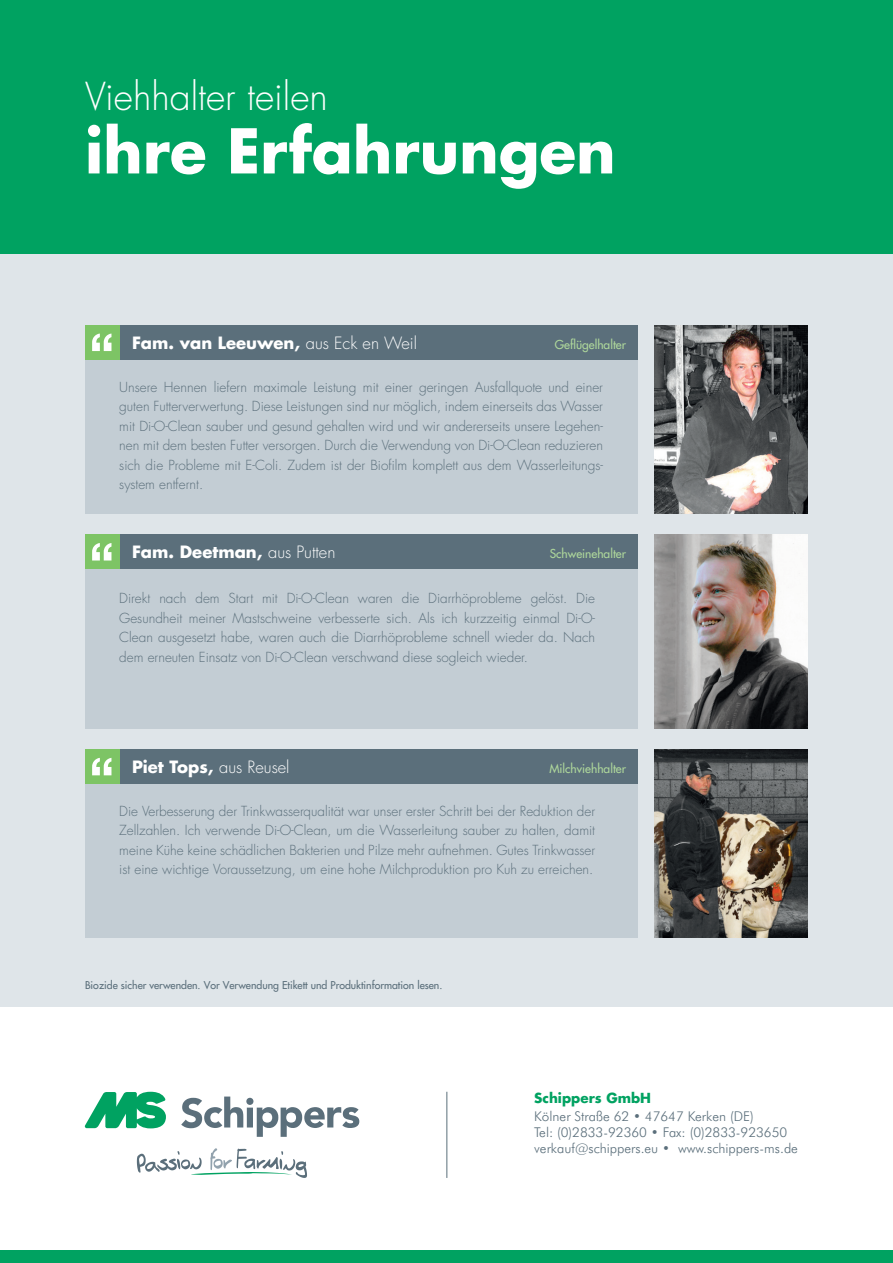
<style>
.page{position:relative;width:893px;height:1263px;background:#fff}
.page>*{position:absolute;margin:0;border:0;box-sizing:border-box;transform-origin:0 0}
.t1{font:700 60px "Futura LT";color:#fff}
.t2{font:300 37.5px "Futura LT";color:#fff}
.t3{font:700 16.5px "Futura LT";color:#fff}
.t4{font:300 13.5px/19.5px "Futura LT";color:#5b6f7b;text-align:justify}
.t5{font:300 13.5px "Futura BT";color:#5b6f7b}
.t6{font:700 13.5px "Futura LT";color:#00a261}
.t7{font:12px "Futura LT";color:#aed79b}
.Normaal{font:10.5px "Futura LT";color:#5b6f7b}
.s1{font-weight:300}
</style>
<div class="page">
<div style="left:0;top:0;width:893px;height:1008px;background:#dfe5e9"></div>
<div style="left:0;top:0;width:893px;height:254px;background:#00a261"></div>
<div style="left:0;top:1250px;width:893px;height:13px;background:#00a261"></div>
<div style="left:85px;top:325px;width:553px;height:188px;background:#c3cdd4"></div>
<div style="left:85px;top:749px;width:553px;height:189px;background:#c3cdd4"></div>
<div style="left:85px;top:535px;width:553px;height:193px;background:#c3cdd4"></div>
<img style="left:655px;top:325px;width:153px;height:188px">
<img style="left:655px;top:535px;width:153px;height:193px">
<img style="left:655px;top:749px;width:153px;height:189px">
<div style="left:119px;top:325px;width:519px;height:34px;background:#5b6f7b"></div>
<div style="left:119px;top:749px;width:519px;height:35px;background:#5b6f7b"></div>
<div style="left:119px;top:535px;width:519px;height:34px;background:#5b6f7b"></div>
<div style="left:85px;top:325px;width:34px;height:34px;background:#7dc465"></div>
<div style="left:85px;top:749px;width:34px;height:35px;background:#7dc465"></div>
<div style="left:85px;top:535px;width:34px;height:34px;background:#7dc465"></div>
<svg style="left:92px;top:334px;width:19px;height:17px"></svg>
<svg style="left:92px;top:758px;width:19px;height:17px"></svg>
<svg style="left:92px;top:543px;width:19px;height:17px"></svg>
<svg style="left:85px;top:1092px;width:81px;height:36px"></svg>
<svg style="left:181px;top:1096px;width:178px;height:41px"></svg>
<svg style="left:137px;top:1148px;width:170px;height:30px"></svg>
<hr style="left:446px;top:1092px;width:1px;height:86px;background:#5b6f7b">
<p class="t2" style="left:85px;top:74px;width:244px">Viehhalter teilen</p>
<p class="t1" style="left:85px;top:111px;width:532px">ihre Erfahrungen</p>
<p class="t3" style="left:132px;top:332px;width:286px">Fam. van Leeuwen, <span class="s1">aus Eck en Weil</span></p>
<p class="t7" style="left:555px;top:337px;width:73px">Geflügelhalter</p>
<p class="t4" style="left:119px;top:378px;width:485px">Unsere Hennen liefern maximale Leistung mit einer geringen Ausfallquote und einer guten Futterverwertung. Diese Leistungen sind nur möglich, indem einerseits das Wasser mit Di-O-Clean sauber und gesund gehalten wird und wir andererseits unsere Legehen&shy;nen mit dem besten Futter versorgen. Durch die Verwendung von Di-O-Clean reduzieren sich die Probleme mit E-Coli. Zudem ist der Biofilm komplett aus dem Wasserleitungs&shy;system entfernt.</p>
<p class="t3" style="left:132px;top:541px;width:205px">Fam. Deetman, <span class="s1">aus Putten</span></p>
<p class="t7" style="left:550px;top:546px;width:78px">Schweinehalter</p>
<p class="t4" style="left:119px;top:589px;width:477px">Direkt nach dem Start mit Di-O-Clean waren die Diarrhöprobleme gelöst. Die Gesundheit meiner Mastschweine verbesserte sich. Als ich kurzzeitig einmal Di-O-Clean ausgesetzt habe, waren auch die Diarrhöprobleme schnell wieder da. Nach dem erneuten Einsatz von Di-O-Clean verschwand diese sogleich wieder.</p>
<p class="t3" style="left:132px;top:756px;width:159px">Piet Tops, <span class="s1">aus Reusel</span></p>
<p class="t7" style="left:549px;top:761px;width:78px">Milchviehhalter</p>
<p class="t4" style="left:119px;top:801px;width:477px">Die Verbesserung der Trinkwasserqualität war unser erster Schritt bei der Reduktion der Zellzahlen. Ich verwende Di-O-Clean, um die Wasserleitung sauber zu halten, damit meine Kühe keine schädlichen Bakterien und Pilze mehr aufnehmen. Gutes Trinkwasser ist eine wichtige Voraussetzung, um eine hohe Milchproduktion pro Kuh zu erreichen.</p>
<p class="Normaal" style="left:85px;top:978px;width:359px">Biozide sicher verwenden. Vor Verwendung Etikett und Produktinformation lesen.</p>
<p class="t6" style="left:534px;top:1088px;width:118px">Schippers GmbH</p>
<p class="t5" style="left:534px;top:1108px;width:221px">Kölner Straße 62 • 47647 Kerken (DE)</p>
<p class="t5" style="left:534px;top:1124px;width:255px">Tel: (0)2833-92360 • Fax: (0)2833-923650</p>
<p class="t5" style="left:534px;top:1140px;width:265px">verkauf@schippers.eu • www.schippers-ms.de</p>
</div>
